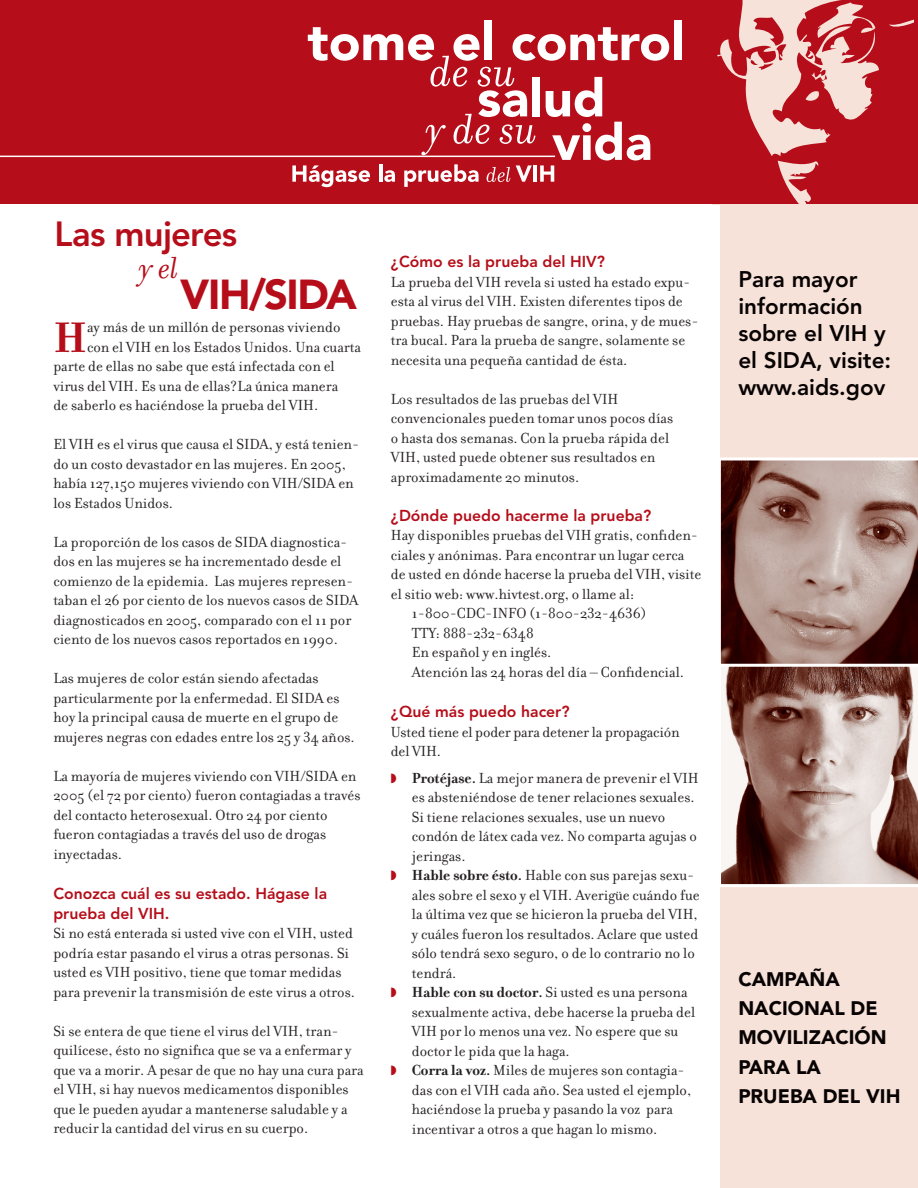
<style>
.page{position:relative;width:918px;height:1188px;background:#fff}
.page>*{position:absolute;margin:0;border:0;box-sizing:border-box;transform-origin:0 0}
.Body_Text__drop_cap{font:700 46.05px "Filosofia";color:#b50e1a}
.t1{font:900 41.55px "Avenir LT Std";letter-spacing:-.03em;color:#b50e1a}
.t2{font:800 34.65px "Avenir LT Std";letter-spacing:-.025em;color:#b50e1a}
.t3{font:italic 32.85px "Filosofia";color:#b50e1a}
.t4{font:800 22.5px "Avenir LT Std";color:#080303}
.t5{font:900 19.5px "Avenir";color:#080303}
.Body_Text__no_indent{font:15.75px/19.5px "Filosofia";color:#231f20}
.Body_Bullet__bold_to{font:15.75px/19.5px "Filosofia";color:#231f20}
.Body_Text__drop_cap-2{font:15.75px "Filosofia";color:#231f20}
.Body_Text__no_indent-2{font:800 15.75px/19.5px "Avenir LT Std";color:#b50e1a}
.Body_Text{font:15.75px "Filosofia";color:#231f20}
.s1{color:#b50e1a}
.s2{font-weight:700}
</style>
<div class="page">
<div style="left:720px;top:0;width:198px;height:1188px;background:#f7e2d9"></div>
<div style="left:0;top:0;width:918px;height:204px;background:#b50e1a"></div>
<svg style="left:717px;top:0;width:197px;height:204px"></svg>
<hr style="left:0;top:156px;width:555px;height:1px;background:#fff">
<div style="left:484px;top:21px;width:8px;height:39px;background:#fff"></div>
<div style="left:674px;top:21px;width:8px;height:39px;background:#fff"></div>
<svg style="left:292px;top:27px;width:377px;height:160px"></svg>
<svg style="left:720px;top:667px;width:198px;height:220px;background:#a4867f"></svg>
<svg style="left:720px;top:458px;width:198px;height:209px;background:#9d7f78"></svg>
<p class="t2" style="left:55px;top:213px;width:184px">Las mujeres</p>
<p class="t3" style="left:139px;top:250px;width:41px">y el</p>
<p class="t1" style="left:180px;top:270px;width:178px">VIH/SIDA</p>
<p class="Body_Text__drop_cap" style="left:53px;top:310px;width:35px">H</p>
<p class="Body_Text__drop_cap-2" style="left:87px;top:319px;width:255px">ay más de un millón de personas viviendo</p>
<p class="Body_Text__drop_cap-2" style="left:87px;top:338px;width:276px">con el VIH en los Estados Unidos. Una cuarta</p>
<p class="Body_Text__drop_cap-2" style="left:53px;top:358px;width:283px">parte de ellas no sabe que está infectada con el</p>
<p class="Body_Text__drop_cap-2" style="left:53px;top:377px;width:287px">virus del VIH. Es una de ellas?La única manera</p>
<p class="Body_Text__drop_cap-2" style="left:53px;top:397px;width:266px">de saberlo es haciéndose la prueba del VIH.</p>
<p class="Body_Text__no_indent" style="left:53px;top:435px;width:307px">El VIH es el virus que causa el SIDA, y está tenien&shy;do un costo devastador en las mujeres. En 2005, había 127,150 mujeres viviendo con VIH/SIDA en los Estados Unidos.</p>
<p class="Body_Text__no_indent" style="left:53px;top:533px;width:306px">La proporción de los casos de SIDA diagnostica&shy;dos en las mujeres se ha incrementado desde el comienzo de la epidemia. Las mujeres represen&shy;taban el 26 por ciento de los nuevos casos de SIDA diagnosticados en 2005, comparado con el 11 por ciento de los nuevos casos reportados en 1990.</p>
<p class="Body_Text__no_indent" style="left:53px;top:669px;width:303px">Las mujeres de color están siendo afectadas particularmente por la enfermedad. El SIDA es hoy la principal causa de muerte en el grupo de mujeres negras con edades entre los 25 y 34 años.</p>
<p class="Body_Text__no_indent" style="left:53px;top:767px;width:309px">La mayoría de mujeres viviendo con VIH/SIDA en 2005 (el 72 por ciento) fueron contagiadas a través del contacto heterosexual. Otro 24 por ciento fueron contagiadas a través del uso de drogas inyectadas.</p>
<p class="Body_Text__no_indent-2" style="left:53px;top:884px;width:275px">Conozca cuál es su estado. Hágase la prueba del VIH.</p>
<p class="Body_Text__no_indent" style="left:53px;top:924px;width:303px">Si no está enterada si usted vive con el VIH, usted podría estar pasando el virus a otras personas. Si usted es VIH positivo, tiene que tomar medidas para prevenir la transmisión de este virus a otros.</p>
<p class="Body_Text__no_indent" style="left:53px;top:1022px;width:312px">Si se entera de que tiene el virus del VIH, tran&shy;quilícese, ésto no significa que se va a enfermar y que va a morir. A pesar de que no hay una cura para el VIH, si hay nuevos medicamentos disponibles que le pueden ayudar a mantenerse saludable y a reducir la cantidad del virus en su cuerpo.</p>
<p class="Body_Text__no_indent-2" style="left:391px;top:252px;width:216px">¿Cómo es la prueba del HIV?</p>
<p class="Body_Text__no_indent" style="left:391px;top:272px;width:309px">La prueba del VIH revela si usted ha estado expu&shy;esta al virus del VIH. Existen diferentes tipos de pruebas. Hay pruebas de sangre, orina, y de mues&shy;tra bucal. Para la prueba de sangre, solamente se necesita una pequeña cantidad de ésta.</p>
<p class="Body_Text__no_indent" style="left:391px;top:389px;width:284px">Los resultados de las pruebas del VIH convencionales pueden tomar unos pocos días o hasta dos semanas. Con la prueba rápida del VIH, usted puede obtener sus resultados en aproximadamente 20 minutos.</p>
<p class="Body_Text__no_indent-2" style="left:391px;top:506px;width:262px">¿Dónde puedo hacerme la prueba?</p>
<p class="Body_Text__no_indent" style="left:391px;top:526px;width:312px">Hay disponibles pruebas del VIH gratis, confiden&shy;ciales y anónimas. Para encontrar un lugar cerca de usted en dónde hacerse la prueba del VIH, visite el sitio web: www.hivtest.org, o llame al:</p>
<p class="Body_Text" style="left:412px;top:605px;width:236px">1-800-CDC-INFO (1-800-232-4636)</p>
<p class="Body_Text" style="left:412px;top:624px;width:123px">TTY: 888-232-6348</p>
<p class="Body_Text" style="left:412px;top:644px;width:141px">En español y en inglés.</p>
<p class="Body_Text" style="left:412px;top:663px;width:274px">Atención las 24 horas del día – Confidencial.</p>
<p class="Body_Text__no_indent-2" style="left:391px;top:702px;width:180px">¿Qué más puedo hacer?</p>
<p class="Body_Text__no_indent" style="left:391px;top:722px;width:290px">Usted tiene el poder para detener la propagación del VIH.</p>
<p class="Body_Bullet__bold_to" style="left:412px;top:768px;width:288px;text-indent:-21px"><span class="s1">◗</span> <span class="s2">Protéjase.</span> La mejor manera de prevenir el VIH es absteniéndose de tener relaciones sexuales.<br>Si tiene relaciones sexuales, use un nuevo condón de látex cada vez. No comparta agujas o jeringas.</p>
<p class="Body_Bullet__bold_to" style="left:412px;top:866px;width:289px;text-indent:-21px"><span class="s1">◗</span> <span class="s2">Hable sobre ésto.</span> Hable con sus parejas sexu&shy;ales sobre el sexo y el VIH. Averigüe cuándo fue la última vez que se hicieron la prueba del VIH, y cuáles fueron los resultados. Aclare que usted sólo tendrá sexo seguro, o de lo contrario no lo tendrá.</p>
<p class="Body_Bullet__bold_to" style="left:412px;top:983px;width:285px;text-indent:-21px"><span class="s1">◗</span> <span class="s2">Hable con su doctor.</span> Si usted es una persona sexualmente activa, debe hacerse la prueba del VIH por lo menos una vez. No espere que su doctor le pida que la haga.</p>
<p class="Body_Bullet__bold_to" style="left:412px;top:1061px;width:281px;text-indent:-21px"><span class="s1">◗</span> <span class="s2">Corra la voz.</span> Miles de mujeres son contagia&shy;das con el VIH cada año. Sea usted el ejemplo, haciéndose la prueba y pasando la voz para incentivar a otros a que hagan lo mismo.</p>
<p class="t4" style="left:738px;top:266px;width:121px">Para mayor</p>
<p class="t4" style="left:738px;top:293px;width:126px">información</p>
<p class="t4" style="left:738px;top:320px;width:149px">sobre el VIH y</p>
<p class="t4" style="left:738px;top:347px;width:154px">el SIDA, visite:</p>
<p class="t4" style="left:738px;top:374px;width:149px">www.aids.gov</p>
<p class="t5" style="left:738px;top:967px;width:103px">CAMPAÑA</p>
<p class="t5" style="left:738px;top:997px;width:141px">NACIONAL DE</p>
<p class="t5" style="left:738px;top:1026px;width:147px">MOVILIZACIÓN</p>
<p class="t5" style="left:738px;top:1055px;width:84px">PARA LA</p>
<p class="t5" style="left:738px;top:1084px;width:164px">PRUEBA DEL VIH</p>
</div>
